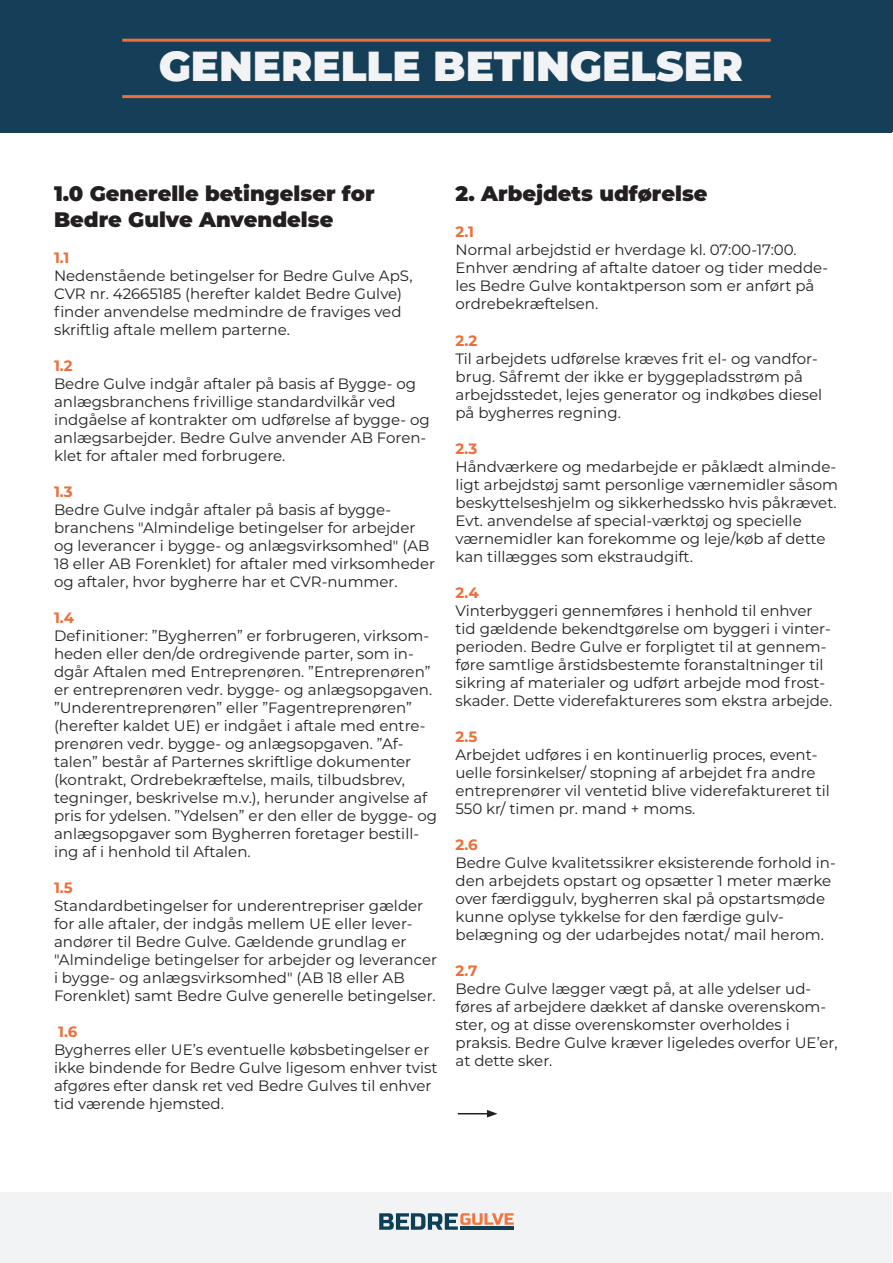
<style>
.page{position:relative;width:893px;height:1263px;background:#fff}
.page>*{position:absolute;margin:0;border:0;box-sizing:border-box;transform-origin:0 0}
.t1{font:900 42px "Montserrat";color:#f2f3f4}
.t2{font:900 21px/25.2px "Montserrat";color:#231f20}
.t3{font:15px/18px "Montserrat";color:#231f20}
.s1{font-weight:700;color:#ed6e38}
</style>
<div class="page">
<div style="left:0;top:1192px;width:892px;height:71px;background:#f2f3f4"></div>
<svg style="left:379px;top:1213px;width:135px;height:17px"></svg>
<hr style="left:460px;top:1226px;width:54px;height:4px;background:#0d4057">
<div style="left:1px;top:0;width:891px;height:133px;background:#153f58"></div>
<hr style="left:122px;top:95px;width:649px;height:3px;background:#ed6e38">
<hr style="left:122px;top:39px;width:649px;height:3px;background:#ed6e38">
<hr style="left:458px;top:1113px;width:31px;height:1px;background:#231f20">
<svg style="left:487px;top:1110px;width:10px;height:7px"></svg>
<p class="t1" style="left:159px;top:34px;width:586px">GENERELLE BETINGELSER</p>
<p class="t2" style="left:54px;top:180px;width:322px">1.0 Generelle betingelser for<br>Bedre Gulve Anvendelse</p>
<p class="t3" style="left:54px;top:248px;width:360px"><span class="s1">1.1<br></span>Nedenstående betingelser for Bedre Gulve ApS, CVR nr. 42665185 (herefter kaldet Bedre Gulve) finder anvendelse medmindre de fraviges ved skriftlig aftale mellem parterne.</p>
<p class="t3" style="left:54px;top:356px;width:377px"><span class="s1">1.2<br></span>Bedre Gulve indgår aftaler på basis af Bygge- og anlægsbranchens frivillige standardvilkår ved indgåelse af kontrakter om udførelse af bygge- og anlægsarbejder. Bedre Gulve anvender AB Foren&shy;klet for aftaler med forbrugere.</p>
<p class="t3" style="left:54px;top:482px;width:383px"><span class="s1">1.3<br></span>Bedre Gulve indgår aftaler på basis af bygge&shy;branchens "Almindelige betingelser for arbejder og leverancer i bygge- og anlægsvirksomhed" (AB 18 eller AB Forenklet) for aftaler med virksomheder og aftaler, hvor bygherre har et CVR-nummer.</p>
<p class="t3" style="left:54px;top:608px;width:385px"><span class="s1">1.4<br></span>Definitioner: ”Bygherren” er forbrugeren, virksom&shy;heden eller den/de ordregivende parter, som in&shy;dgår Aftalen med Entreprenøren. ”Entreprenøren” er entreprenøren vedr. bygge- og anlægsopgaven. ”Underentreprenøren” eller ”Fagentreprenøren” (herefter kaldet UE) er indgået i aftale med entre&shy;prenøren vedr. bygge- og anlægsopgaven. ”Af&shy;talen” består af Parternes skriftlige dokumenter (kontrakt, Ordrebekræftelse, mails, tilbudsbrev, tegninger, beskrivelse m.v.), herunder angivelse af pris for ydelsen. ”Ydelsen” er den eller de bygge- og anlægsopgaver som Bygherren foretager bestill&shy;ing af i henhold til Aftalen.</p>
<p class="t3" style="left:54px;top:878px;width:385px"><span class="s1">1.5<br></span>Standardbetingelser for underentrepriser gælder for alle aftaler, der indgås mellem UE eller lever&shy;andører til Bedre Gulve. Gældende grundlag er "Almindelige betingelser for arbejder og leverancer i bygge- og anlægsvirksomhed" (AB 18 eller AB Forenklet) samt Bedre Gulve generelle betingelser.</p>
<p class="t3" style="left:54px;top:1022px;width:385px"><span class="s1">1.6<br></span>Bygherres eller UE’s eventuelle købsbetingelser er ikke bindende for Bedre Gulve ligesom enhver tvist afgøres efter dansk ret ved Bedre Gulves til enhver tid værende hjemsted.</p>
<p class="t2" style="left:455px;top:180px;width:254px">2. Arbejdets udførelse</p>
<p class="t3" style="left:455px;top:223px;width:374px"><span class="s1">2.1<br></span>Normal arbejdstid er hverdage kl. 07:00-17:00.<br>Enhver ændring af aftalte datoer og tider medde&shy;les Bedre Gulve kontaktperson som er anført på ordrebekræftelsen.</p>
<p class="t3" style="left:455px;top:331px;width:368px"><span class="s1">2.2<br></span>Til arbejdets udførelse kræves frit el- og vandfor&shy;brug. Såfremt der ikke er byggepladsstrøm på arbejdsstedet, lejes generator og indkøbes diesel på bygherres regning.</p>
<p class="t3" style="left:455px;top:439px;width:384px"><span class="s1">2.3<br></span>Håndværkere og medarbejde er påklædt alminde&shy;ligt arbejdstøj samt personlige værnemidler såsom beskyttelseshjelm og sikkerhedssko hvis påkrævet.<br>Evt. anvendelse af special-værktøj og specielle værnemidler kan forekomme og leje/køb af dette kan tillægges som ekstraudgift.</p>
<p class="t3" style="left:455px;top:583px;width:378px"><span class="s1">2.4<br></span>Vinterbyggeri gennemføres i henhold til enhver tid gældende bekendtgørelse om byggeri i vinter&shy;perioden. Bedre Gulve er forpligtet til at gennem&shy;føre samtlige årstidsbestemte foranstaltninger til sikring af materialer og udført arbejde mod frost&shy;skader. Dette viderefaktureres som ekstra arbejde.</p>
<p class="t3" style="left:455px;top:727px;width:376px"><span class="s1">2.5<br></span>Arbejdet udføres i en kontinuerlig proces, event&shy;uelle forsinkelser/ stopning af arbejdet fra andre entreprenører vil ventetid blive viderefaktureret til 550 kr/ timen pr. mand + moms.</p>
<p class="t3" style="left:455px;top:835px;width:382px"><span class="s1">2.6<br></span>Bedre Gulve kvalitetssikrer eksisterende forhold in&shy;den arbejdets opstart og opsætter 1 meter mærke</p>
<p class="t3" style="left:455px;top:889px;width:371px">over færdiggulv, bygherren skal på opstartsmøde kunne oplyse tykkelse for den færdige gulv&shy;belægning og der udarbejdes notat/ mail herom.</p>
<p class="t3" style="left:455px;top:961px;width:384px"><span class="s1">2.7<br></span>Bedre Gulve lægger vægt på, at alle ydelser ud&shy;føres af arbejdere dækket af danske overenskom&shy;ster, og at disse overenskomster overholdes i praksis. Bedre Gulve kræver ligeledes overfor UE’er, at dette sker.</p>
</div>
